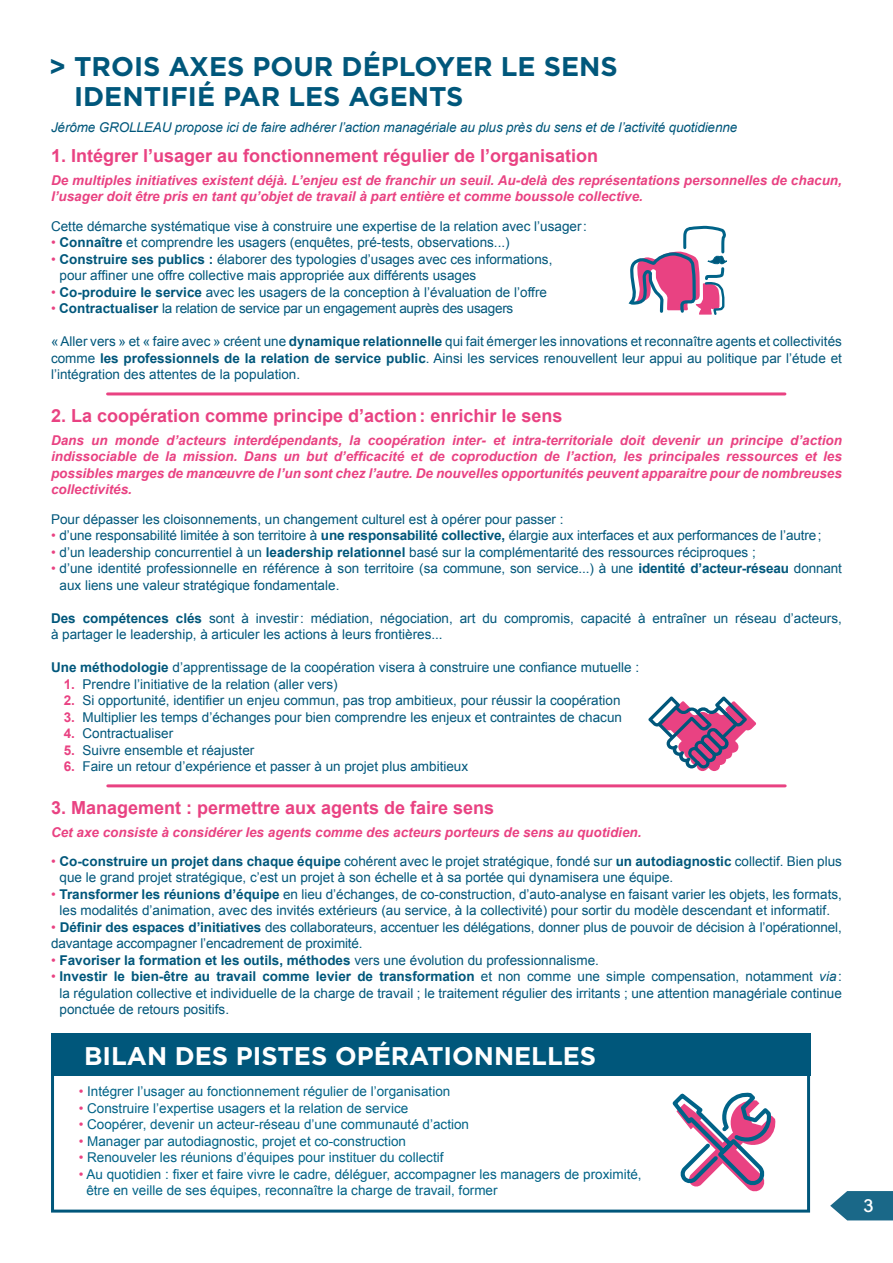
<style>
.page{position:relative;width:893px;height:1263px;background:#fff}
.page>*{position:absolute;margin:0;border:0;box-sizing:border-box;transform-origin:0 0}
.t1{font:700 27px/30px "Gotham";color:#00577b}
.t2{font:700 25.5px "Gotham";color:#fff}
.Petit_titre_rose{font:700 18px "Arial";color:#e94282}
.t3{font:18px "Street Corner Bold modif";color:#fff}
.Texte{font:13.5px/16.5px "Arial";color:#00577b}
.Texte-2{font:italic 700 13.5px/16.5px "Arial";color:#e94282}
.Texte-3{font:13.5px/16.5px "Arial";color:#006387}
.Intro{font:italic 13.5px "Arial";letter-spacing:-.01em;color:#00577b}
.Texte-4{font:700 13.5px "Arial";color:#00577b}
.Texte-5{font:13.5px "Arial";letter-spacing:-.02em;color:#00577b}
.s1{color:#e94282}
.s2{font-weight:700}
.s3{font-weight:700;color:#e94282}
.s4{font-weight:400;color:#e94282}
.s5{font-weight:400}
.s6{font-style:italic}
</style>
<div class="page">
<div style="left:51px;top:1058px;width:759px;height:154px;border:3px solid #00577b"></div>
<div style="left:51px;top:1033px;width:759px;height:43px;background:#00577b"></div>
<svg style="left:830px;top:1191px;width:63px;height:29px;background:#397c98"></svg>
<hr style="left:108px;top:392px;width:677px;height:3px;background:#e94282">
<hr style="left:108px;top:784px;width:677px;height:3px;background:#e94282">
<svg style="left:628px;top:225px;width:99px;height:90px"></svg>
<svg style="left:648px;top:696px;width:108px;height:75px"></svg>
<svg style="left:672px;top:1092px;width:104px;height:100px"></svg>
<p class="t1" style="left:74px;top:51px;width:545px;text-indent:-25px">&gt; TROIS AXES POUR DÉPLOYER LE SENS<br>IDENTIFIÉ PAR LES AGENTS</p>
<p class="Intro" style="left:51px;top:119px;width:688px">Jérôme GROLLEAU propose ici de faire adhérer l’action managériale au plus près du sens et de l’activité quotidienne</p>
<p class="Petit_titre_rose" style="left:51px;top:144px;width:549px">1. Intégrer l’usager au fonctionnement régulier de l’organisation</p>
<p class="Texte-2" style="left:51px;top:172px;width:792px">De multiples initiatives existent déjà. L’enjeu est de franchir un seuil. Au-delà des représentations personnelles de chacun, l’usager doit être pris en tant qu’objet de travail à part entière et comme boussole collective.</p>
<p class="Texte" style="left:51px;top:218px;width:537px">Cette démarche systématique vise à construire une expertise de la relation avec l’usager:</p>
<p class="Texte" style="left:51px;top:234px;width:460px"><span class="s1">•</span> <span class="s2">Connaître</span> et comprendre les usagers (enquêtes, pré-tests, observations...)</p>
<p class="Texte" style="left:60px;top:251px;width:494px;text-indent:-8px"><span class="s1">•</span> <span class="s2">Construire ses publics :</span> élaborer des typologies d’usages avec ces informations, pour affiner une offre collective mais appropriée aux différents usages</p>
<p class="Texte" style="left:51px;top:284px;width:497px"><span class="s1">•</span> <span class="s2">Co-produire le service</span> avec les usagers de la conception à l’évaluation de l’offre</p>
<p class="Texte-5" style="left:51px;top:300px;width:464px"><span class="s1">•</span> <span class="s2">Contractualiser</span> la relation de service par un engagement auprès des usagers</p>
<p class="Texte" style="left:51px;top:333px;width:792px;text-align:justify">« Aller vers » et « faire avec » créent une <span class="s2">dynamique relationnelle</span> qui fait émerger les innovations et reconnaître agents et collectivités comme <span class="s2">les professionnels de la relation de service public</span>. Ainsi les services renouvellent leur appui au politique par l’étude et l’intégration des attentes de la population.</p>
<p class="Petit_titre_rose" style="left:51px;top:404px;width:513px">2. La coopération comme principe d’action: enrichir le sens</p>
<p class="Texte-2" style="left:51px;top:432px;width:792px;text-align:justify">Dans un monde d’acteurs interdépendants, la coopération inter- et intra-territoriale doit devenir un principe d’action indissociable de la mission. Dans un but d’efficacité et de coproduction de l’action, les principales ressources et les possibles marges de manœuvre de l’un sont chez l’autre. De nouvelles opportunités peuvent apparaitre pour de nombreuses collectivités.</p>
<p class="Texte" style="left:51px;top:511px;width:514px">Pour dépasser les cloisonnements, un changement culturel est à opérer pour passer :</p>
<p class="Texte" style="left:51px;top:527px;width:772px"><span class="s1">•</span> d’une responsabilité limitée à son territoire à <span class="s2">une responsabilité collective,</span> élargie aux interfaces et aux performances de l’autre;</p>
<p class="Texte" style="left:51px;top:544px;width:706px"><span class="s1">•</span> d’un leadership concurrentiel à un <span class="s2">leadership relationnel</span> basé sur la complémentarité des ressources réciproques ;</p>
<p class="Texte" style="left:60px;top:560px;width:784px;text-indent:-8px"><span class="s1">•</span> d’une identité professionnelle en référence à son territoire (sa commune, son service...) à une <span class="s2">identité d’acteur-réseau</span> donnant aux liens une valeur stratégique fondamentale.</p>
<p class="Texte" style="left:51px;top:610px;width:792px"><span class="s2">Des compétences clés</span> sont à investir: médiation, négociation, art du compromis, capacité à entraîner un réseau d’acteurs, à partager le leadership, à articuler les actions à leurs frontières...</p>
<p class="Texte" style="left:51px;top:659px;width:590px"><span class="s2">Une méthodologie</span> d’apprentissage de la coopération visera à construire une confiance mutuelle :</p>
<p class="Texte" style="left:64px;top:676px;width:275px"><span class="s3">1.</span> Prendre l’initiative de la relation (aller vers)</p>
<p class="Texte" style="left:64px;top:692px;width:558px"><span class="s3">2.</span> Si opportunité, identifier un enjeu commun, pas trop ambitieux, pour réussir la coopération</p>
<p class="Texte" style="left:64px;top:709px;width:560px"><span class="s3">3.</span> Multiplier les temps d’échanges pour bien comprendre les enjeux et contraintes de chacun</p>
<p class="Texte" style="left:64px;top:725px;width:111px"><span class="s3">4.</span> Contractualiser</p>
<p class="Texte" style="left:64px;top:742px;width:192px"><span class="s3">5.</span> Suivre ensemble et réajuster</p>
<p class="Texte" style="left:64px;top:758px;width:406px"><span class="s3">6.</span> Faire un retour d’expérience et passer à un projet plus ambitieux</p>
<p class="Petit_titre_rose" style="left:51px;top:795px;width:445px">3. Management : permettre aux agents de faire sens</p>
<p class="Texte-2" style="left:51px;top:824px;width:592px">Cet axe consiste à considérer les agents comme des acteurs porteurs de sens au quotidien.</p>
<p class="Texte" style="left:60px;top:853px;width:784px;text-indent:-8px"><span class="s1">•</span> <span class="s2">Co-construire un projet dans chaque équipe</span> cohérent avec le projet stratégique, fondé sur <span class="s2">un autodiagnostic</span> collectif. Bien plus que le grand projet stratégique, c’est un projet à son échelle et à sa portée qui dynamisera une équipe.</p>
<p class="Texte" style="left:51px;top:886px;width:792px;text-align:center"><span class="s1">•</span> <span class="s2">Transformer les réunions d’équipe</span> en lieu d’échanges, de co-construction, d’auto-analyse en faisant varier les objets, les formats, les modalités d’animation, avec des invités extérieurs (au service, à la collectivité) pour sortir du modèle descendant et informatif.</p>
<p class="Texte" style="left:51px;top:919px;width:792px"><span class="s1">•</span> <span class="s2">Définir des espaces d’initiatives</span> des collaborateurs, accentuer les délégations, donner plus de pouvoir de décision à l’opérationnel, davantage accompagner l’encadrement de proximité.</p>
<p class="Texte-4" style="left:51px;top:951px;width:549px"><span class="s4">•</span> Favoriser la formation et les outils, méthodes <span class="s5">vers une évolution du professionnalisme.</span></p>
<p class="Texte" style="left:60px;top:969px;width:784px;text-align:justify;text-indent:-8px"><span class="s1">•</span> <span class="s2">Investir le bien-être au travail comme levier de transformation</span> et non comme une simple compensation, notamment <span class="s6">via</span>: la régulation collective et individuelle de la charge de travail ; le traitement régulier des irritants ; une attention managériale continue ponctuée de retours positifs.</p>
<p class="t2" style="left:84px;top:1041px;width:514px">BILAN DES PISTES OPÉRATIONNELLES</p>
<p class="Texte-3" style="left:79px;top:1083px;width:373px"><span class="s1">•</span> Intégrer l’usager au fonctionnement régulier de l’organisation</p>
<p class="Texte-3" style="left:79px;top:1100px;width:331px"><span class="s1">•</span> Construire l’expertise usagers et la relation de service</p>
<p class="Texte-3" style="left:79px;top:1116px;width:392px"><span class="s1">•</span> Coopérer, devenir un acteur-réseau d’une communauté d’action</p>
<p class="Texte-3" style="left:79px;top:1133px;width:329px"><span class="s1">•</span> Manager par autodiagnostic, projet et co-construction</p>
<p class="Texte-3" style="left:79px;top:1149px;width:366px"><span class="s1">•</span> Renouveler les réunions d’équipes pour instituer du collectif</p>
<p class="Texte-3" style="left:86px;top:1166px;width:557px;text-indent:-8px"><span class="s1">•</span> Au quotidien : fixer et faire vivre le cadre, déléguer, accompagner les managers de proximité, être en veille de ses équipes, reconnaître la charge de travail, former</p>
<p class="t3" style="left:863px;top:1196px;width:12px">3</p>
</div>
